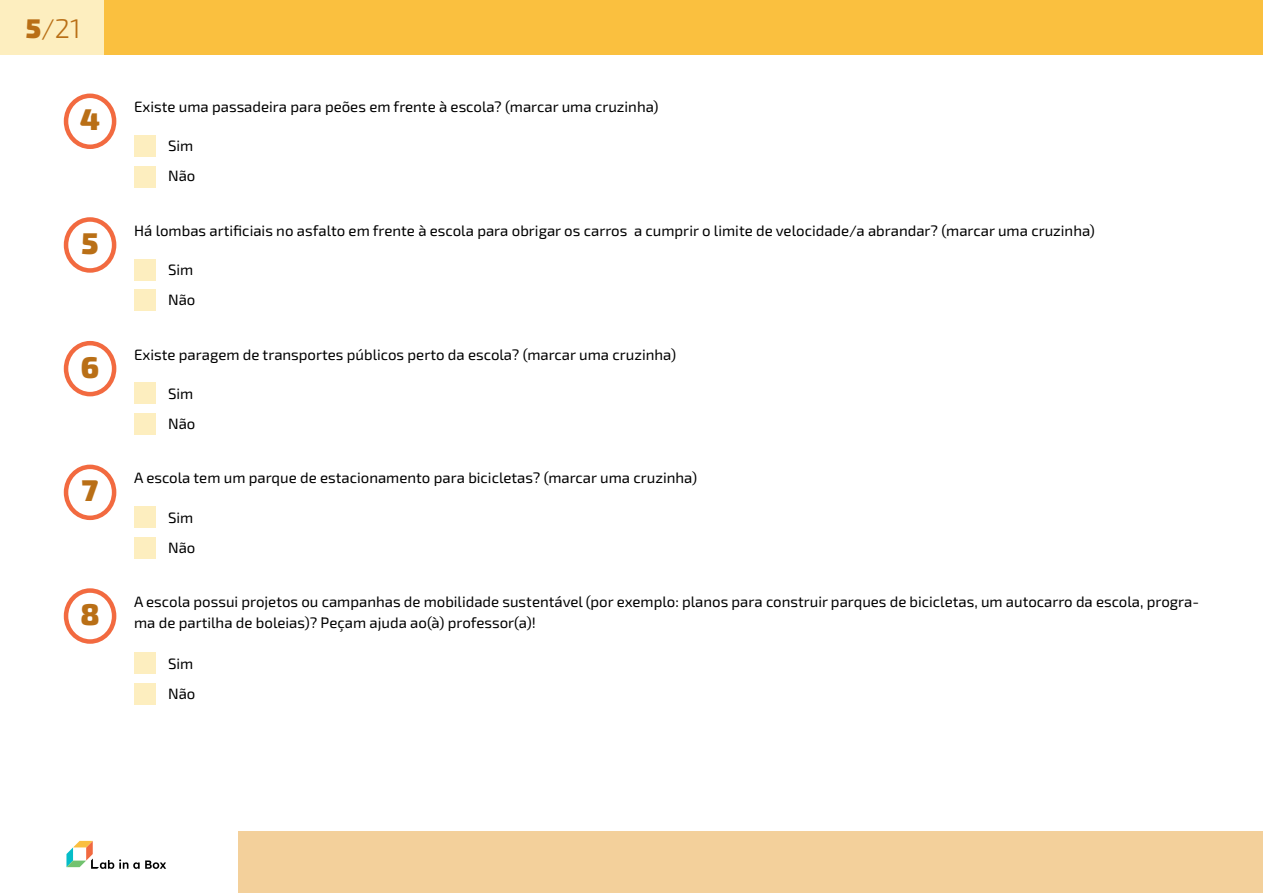
<style>
.page{position:relative;width:1263px;height:893px;background:#fff}
.page>*{position:absolute;margin:0;border:0;box-sizing:border-box;transform-origin:0 0}
.t1{font:900 30px "Exo 2";color:#b96f16}
.t2{font:27px "Exo 2";color:#b96f16}
.t3{font:15px/30px "Exo 2";color:#000}
.s1{font-weight:900}
</style>
<div class="page">
<div style="left:0;top:0;width:1263px;height:55px;background:#fac03f"></div>
<div style="left:0;top:0;width:104px;height:55px;background:#fdeebf"></div>
<div style="left:238px;top:831px;width:1025px;height:62px;background:#f3d09b"></div>
<svg style="left:66px;top:841px;width:100px;height:28px"></svg>
<div style="left:64px;top:94px;width:52px;height:55px;border:4px solid #f26a40;border-radius:50%"></div>
<div style="left:64px;top:217px;width:52px;height:56px;border:4px solid #f26a40;border-radius:50%"></div>
<div style="left:64px;top:341px;width:52px;height:55px;border:4px solid #f26a40;border-radius:50%"></div>
<div style="left:64px;top:465px;width:52px;height:55px;border:4px solid #f26a40;border-radius:50%"></div>
<div style="left:64px;top:588px;width:52px;height:56px;border:4px solid #f26a40;border-radius:50%"></div>
<div style="left:134px;top:136px;width:21px;height:21px;background:#fdeebf"></div>
<div style="left:134px;top:259px;width:21px;height:21px;background:#fdeebf"></div>
<div style="left:134px;top:383px;width:21px;height:21px;background:#fdeebf"></div>
<div style="left:134px;top:507px;width:21px;height:21px;background:#fdeebf"></div>
<div style="left:134px;top:653px;width:21px;height:21px;background:#fdeebf"></div>
<div style="left:134px;top:166px;width:21px;height:21px;background:#fdeebf"></div>
<div style="left:134px;top:290px;width:21px;height:21px;background:#fdeebf"></div>
<div style="left:134px;top:414px;width:21px;height:21px;background:#fdeebf"></div>
<div style="left:134px;top:537px;width:21px;height:21px;background:#fdeebf"></div>
<div style="left:134px;top:683px;width:21px;height:21px;background:#fdeebf"></div>
<h2 class="t2" style="left:26px;top:10px;width:56px"><span class="s1">5</span>/21</h2>
<h1 class="t1" style="left:80px;top:99px;width:21px">4</h1>
<h1 class="t1" style="left:82px;top:222px;width:19px">5</h1>
<h1 class="t1" style="left:81px;top:346px;width:20px">6</h1>
<h1 class="t1" style="left:82px;top:470px;width:18px">7</h1>
<h1 class="t1" style="left:81px;top:593px;width:21px">8</h1>
<p class="t3" style="left:134px;top:91px;width:526px">Existe uma passadeira para peões em frente à escola? (marcar uma cruzinha)</p>
<p class="t3" style="left:168px;top:131px;width:29px">Sim<br>Não</p>
<p class="t3" style="left:134px;top:215px;width:962px">Há lombas artificiais no asfalto em frente à escola para obrigar os carros a cumprir o limite de velocidade/a abrandar? (marcar uma cruzinha)</p>
<p class="t3" style="left:168px;top:254px;width:29px">Sim<br>Não</p>
<p class="t3" style="left:134px;top:339px;width:543px">Existe paragem de transportes públicos perto da escola? (marcar uma cruzinha)</p>
<p class="t3" style="left:168px;top:378px;width:29px">Sim<br>Não</p>
<p class="t3" style="left:134px;top:462px;width:564px">A escola tem um parque de estacionamento para bicicletas? (marcar uma cruzinha)</p>
<p class="t3" style="left:168px;top:502px;width:29px">Sim<br>Não</p>
<p class="t3" style="left:134px;top:591px;width:1067px;line-height:21px">A escola possui projetos ou campanhas de mobilidade sustentável (por exemplo: planos para construir parques de bicicletas, um autocarro da escola, progra&shy;ma de partilha de boleias)? Peçam ajuda ao(à) professor(a)!</p>
<p class="t3" style="left:168px;top:648px;width:29px">Sim<br>Não</p>
</div>
